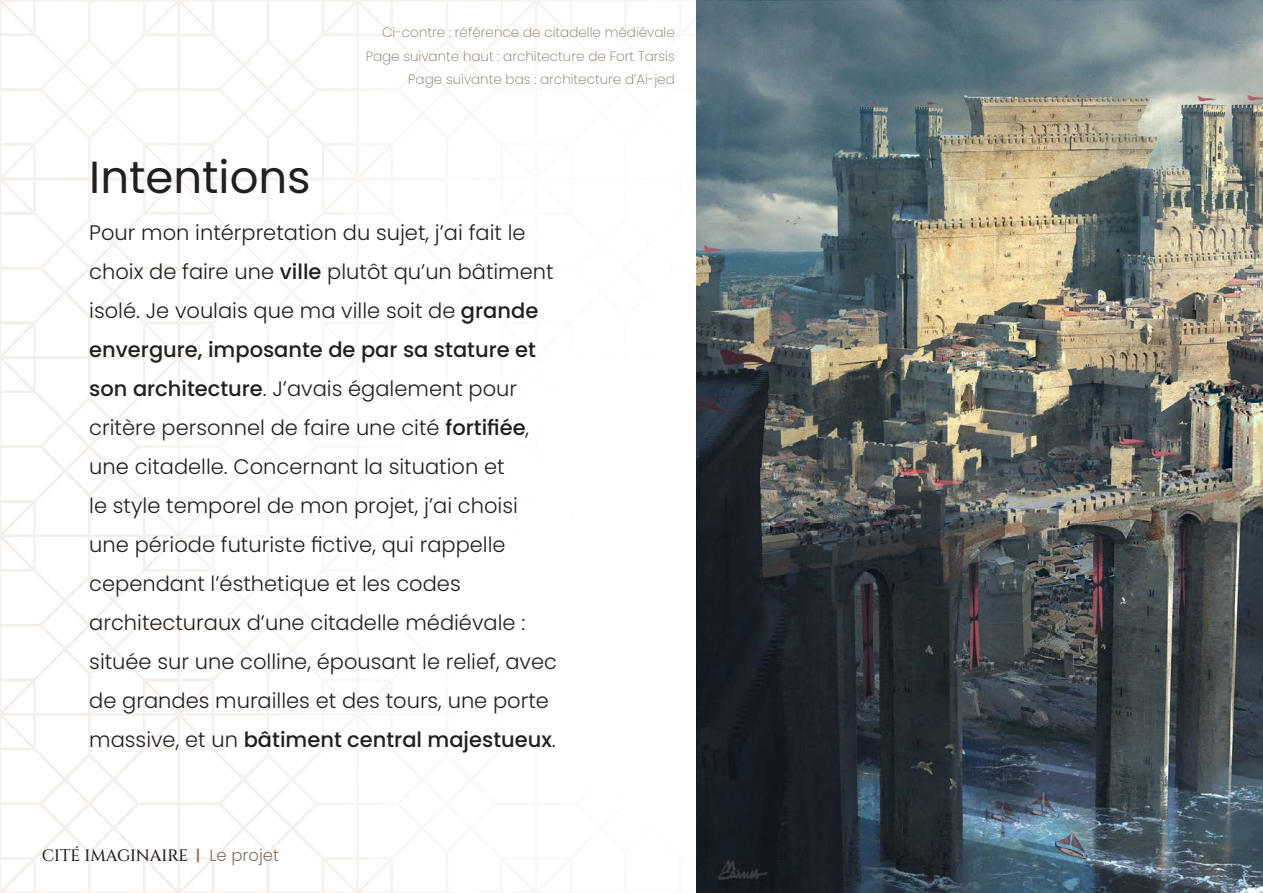
<style>
.page{position:relative;width:1263px;height:893px;background:#fff}
.page>*{position:absolute;margin:0;border:0;box-sizing:border-box;transform-origin:0 0}
.titre_sous_chapitre{font:45px "Poppins";color:#231f20}
.t1{font:300 21px/39px "Poppins";color:#231f20}
.t2{font:500 16.5px "Cinzel";color:#231f20}
.note_de_page{font:200 13.5px "Poppins";color:#807164}
.s1{font-weight:500}
.s2{font-family:"Barlow";font-weight:600;color:#9e704a}
.s3{font-family:"Poppins";font-weight:300;color:#807164}
</style>
<div class="page">
<img style="left:0;top:0;width:691px;height:893px">
<img style="left:696px;top:0;width:567px;height:893px">
<p class="note_de_page" style="left:382px;top:24px;width:294px">Ci-contre : référence de citadelle médiévale</p>
<p class="note_de_page" style="left:366px;top:48px;width:311px">Page suivante haut : architecture de Fort Tarsis</p>
<p class="note_de_page" style="left:408px;top:72px;width:268px">Page suivante bas : architecture d’Ai-jed</p>
<p class="titre_sous_chapitre" style="left:89px;top:151px;width:223px">Intentions</p>
<p class="t1" style="left:89px;top:214px;width:469px">Pour mon intérpretation du sujet, j’ai fait le choix de faire une <span class="s1">ville</span> plutôt qu’un bâtiment isolé. Je voulais que ma ville soit de <span class="s1">grande envergure, imposante de par sa stature et son architecture</span>. J’avais également pour critère personnel de faire une cité <span class="s1">fortifiée</span>, une citadelle. Concernant la situation et<br>le style temporel de mon projet, j’ai choisi une période futuriste fictive, qui rappelle cependant l’ésthetique et les codes architecturaux d’une citadelle médiévale : située sur une colline, épousant le relief, avec de grandes murailles et des tours, une porte massive, et un <span class="s1">bâtiment central majestueux</span>.</p>
<p class="t2" style="left:42px;top:845px;width:239px">CITÉ IMAGINAIRE <span class="s2">|</span> <span class="s3">Le projet</span></p>
</div>
